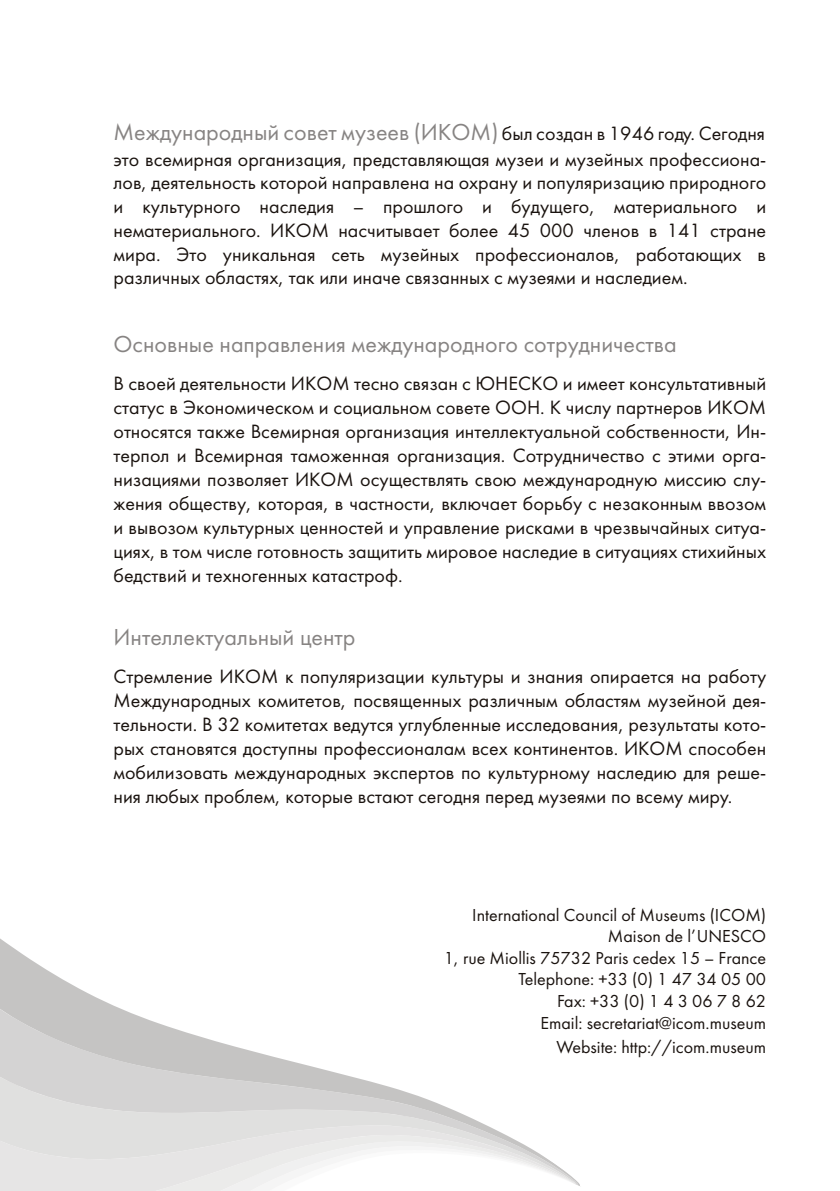
<style>
.page{position:relative;width:840px;height:1191px;background:#fff}
.page>*{position:absolute;margin:0;border:0;box-sizing:border-box;transform-origin:0 0}
.t1{font:24px "Futura Book C";color:#878483}
.t2{font:20px/24px "Futura Book C";color:#1a130f;text-align:justify}
.t3{font:18px/21.6px "Futura Book C";color:#1a130f;text-align:right}
.s1{font-size:20px;color:#1a130f}
</style>
<div class="page">
<svg style="left:0;top:1186px;width:259px;height:5px"></svg>
<svg style="left:0;top:938px;width:580px;height:248px"></svg>
<p class="t1" style="left:113px;top:119px;width:652px">Международный совет музеев (ИКОМ) <span class="s1">был создан в 1946 году. Сегодня</span></p>
<p class="t2" style="left:113px;top:147px;width:653px">это всемирная организация, представляющая музеи и музейных профессиона&shy;лов, деятельность которой направлена на охрану и популяризацию природного и культурного наследия – прошлого и будущего, материального и нематериального. ИКОМ насчитывает более 45 000 членов в 141 стране мира. Это уникальная сеть музейных профессионалов, работающих в различных областях, так или иначе связанных с музеями и наследием.</p>
<p class="t1" style="left:113px;top:331px;width:564px">Основные направления международного сотрудничества</p>
<p class="t2" style="left:113px;top:371px;width:653px">В своей деятельности ИКОМ тесно связан с ЮНЕСКО и имеет консультативный статус в Экономическом и социальном совете ООН. К числу партнеров ИКОМ относятся также Всемирная организация интеллектуальной собственности, Ин&shy;терпол и Всемирная таможенная организация. Сотрудничество с этими орга&shy;низациями позволяет ИКОМ осуществлять свою международную миссию слу&shy;жения обществу, которая, в частности, включает борьбу с незаконным ввозом и вывозом культурных ценностей и управление рисками в чрезвычайных ситуа&shy;циях, в том числе готовность защитить мировое наследие в ситуациях стихийных бедствий и техногенных катастроф.</p>
<p class="t1" style="left:113px;top:623px;width:243px">Интеллектуальный центр</p>
<p class="t2" style="left:113px;top:664px;width:653px">Стремление ИКОМ к популяризации культуры и знания опирается на работу Международных комитетов, посвященных различным областям музейной дея&shy;тельности. В 32 комитетах ведутся углубленные исследования, результаты кото&shy;рых становятся доступны профессионалам всех континентов. ИКОМ способен мобилизовать международных экспертов по культурному наследию для реше&shy;ния любых проблем, которые встают сегодня перед музеями по всему миру.</p>
<p class="t3" style="left:443px;top:904px;width:324px">International Council of Museums (ICOM)<br>Maison de l’UNESCO<br>1, rue Miollis 75732 Paris cedex 15 – France<br>Telephone: +33 (0) 1 47 34 05 00<br>Fax: +33 (0) 1 4 3 06 7 8 62<br>Email: secretariat@icom.museum</p>
<p class="t3" style="left:556px;top:1036px;width:211px">Website: http://icom.museum</p>
</div>
